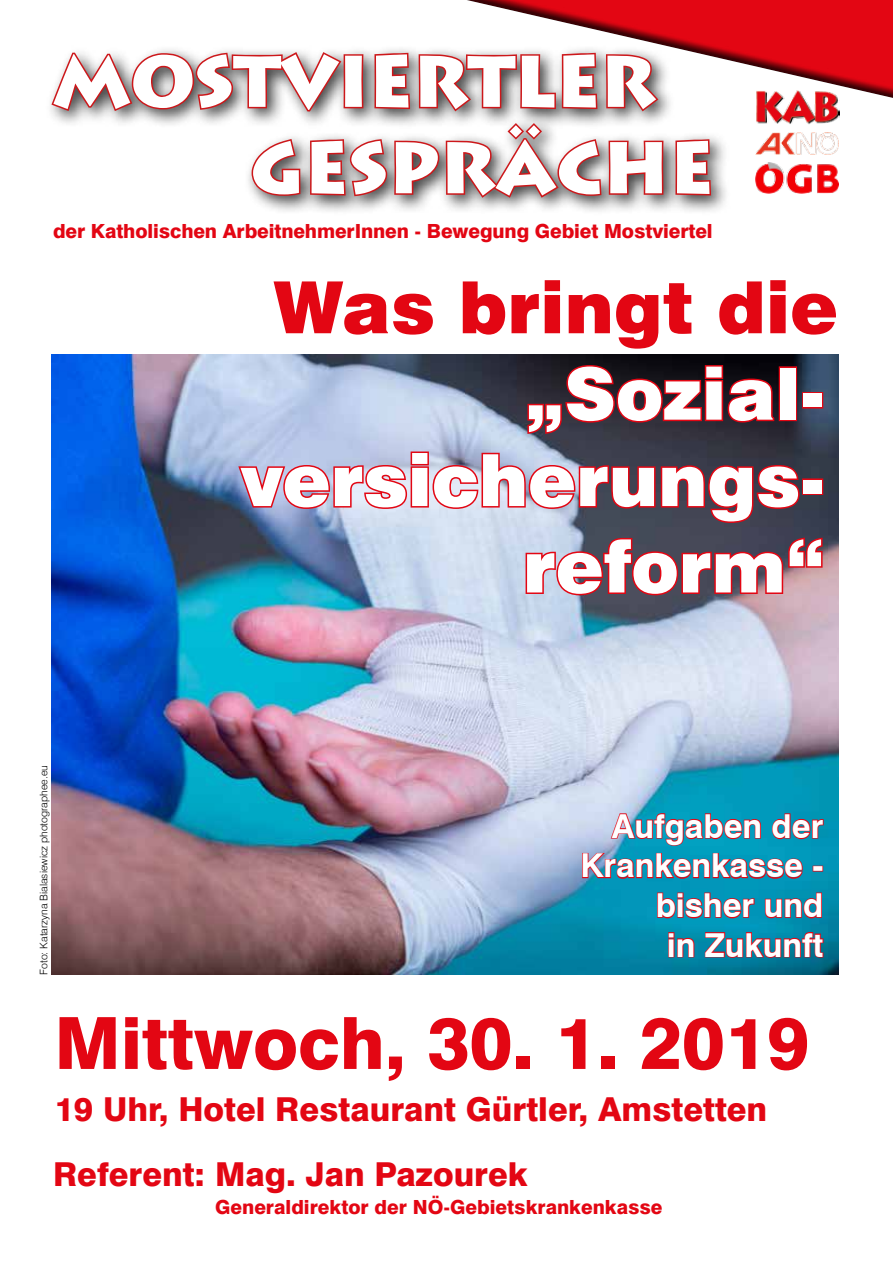
<style>
.page{position:relative;width:893px;height:1263px;background:#fff}
.page>*{position:absolute;margin:0;border:0;box-sizing:border-box;transform-origin:0 0}
.t1{font:900 72px/86.4px "Swiss 721 BT";color:#fff;text-align:right}
.t2{font:700 72px/86.4px "Lithograph";letter-spacing:-.01em;color:#fff}
.t3{font:800 72px "Swiss 721 BT";color:#e30613}
.t4{font:900 72px "Swiss 721 BT";color:#e30613}
.t5{font:800 33px/64.7px "Swiss 721 BT";color:#e30613}
.t6{font:700 33px/39.6px "Swiss 721 BT";color:#fff;text-align:right}
.t7{font:800 19.5px "Swiss 721 BT";letter-spacing:-.005em;color:#e30613}
.t8{font:300 10.5px "Swiss 721 BT";color:#000}
</style>
<div class="page">
<img style="left:52px;top:354px;width:786px;height:621px">
<div style="left:45px;top:45px;width:686px;height:171px;background:#000;opacity:.75"></div>
<svg style="left:50px;top:50px;width:315px;height:63px;background:#ad898a"></svg>
<svg style="left:373px;top:110px;width:287px;height:4px"></svg>
<svg style="left:250px;top:137px;width:52px;height:61px"></svg>
<svg style="left:308px;top:121px;width:357px;height:79px"></svg>
<svg style="left:674px;top:138px;width:39px;height:59px;background:#9e6869"></svg>
<img style="left:756px;top:110px;width:83px;height:14px">
<img style="left:756px;top:132px;width:83px;height:22px">
<img style="left:756px;top:162px;width:82px;height:31px">
<svg style="left:610px;top:812px;width:152px;height:34px;background:#487d99"></svg>
<svg style="left:771px;top:812px;width:53px;height:28px"></svg>
<svg style="left:581px;top:852px;width:223px;height:28px;background:#4a6e8b"></svg>
<div style="left:813px;top:866px;width:10px;height:5px;border:2px solid #e30613"></div>
<svg style="left:656px;top:892px;width:99px;height:27px;background:#456b87"></svg>
<svg style="left:764px;top:892px;width:59px;height:27px;background:#406883"></svg>
<svg style="left:667px;top:931px;width:28px;height:27px"></svg>
<svg style="left:704px;top:931px;width:120px;height:28px;background:#41607a"></svg>
<svg style="left:526px;top:363px;width:250px;height:73px;background:#491c26"></svg>
<div style="left:779px;top:366px;width:18px;height:55px;border:3px solid #e30613"></div>
<div style="left:802px;top:392px;width:21px;height:17px;border:3px solid #e30613"></div>
<svg style="left:236px;top:450px;width:565px;height:74px;background:#9a788b"></svg>
<div style="left:802px;top:478px;width:21px;height:17px;border:3px solid #e30613"></div>
<svg style="left:524px;top:536px;width:300px;height:61px;background:#875868"></svg>
<div style="left:372px;top:0;width:521px;height:110px;background:#000;opacity:.75"></div>
<h1 class="t2" style="left:251px;top:38px;width:465px;text-indent:-198px">MOSTVIERTLER<br>GESPRÄCHE</h1>
<p class="t7" style="left:53px;top:220px;width:661px">der Katholischen ArbeitnehmerInnen - Bewegung Gebiet Mostviertel</p>
<p class="t8" style="left:37px;top:975px;width:211px;rotate:-90deg">Foto: Katarzyna Bialasiewicz photographee.eu</p>
<h1 class="t4" style="left:273px;top:264px;width:567px">Was bringt die</h1>
<h1 class="t1" style="left:241px;top:350px;width:586px">„Sozial&shy;versicherungs&shy;reform“</h1>
<h2 class="t6" style="left:580px;top:806px;width:244px">Aufgaben der<br>Krankenkasse - bisher und<br>in Zukunft</h2>
<h1 class="t3" style="left:54px;top:999px;width:757px">Mittwoch, 30. 1. 2019</h1>
<h2 class="t5" style="left:53px;top:1077px;width:716px">19 Uhr, Hotel Restaurant Gürtler, Amstetten<br>Referent: Mag. Jan Pazourek</h2>
<p class="t7" style="left:215px;top:1195px;width:449px">Generaldirektor der NÖ-Gebietskrankenkasse</p>
</div>
